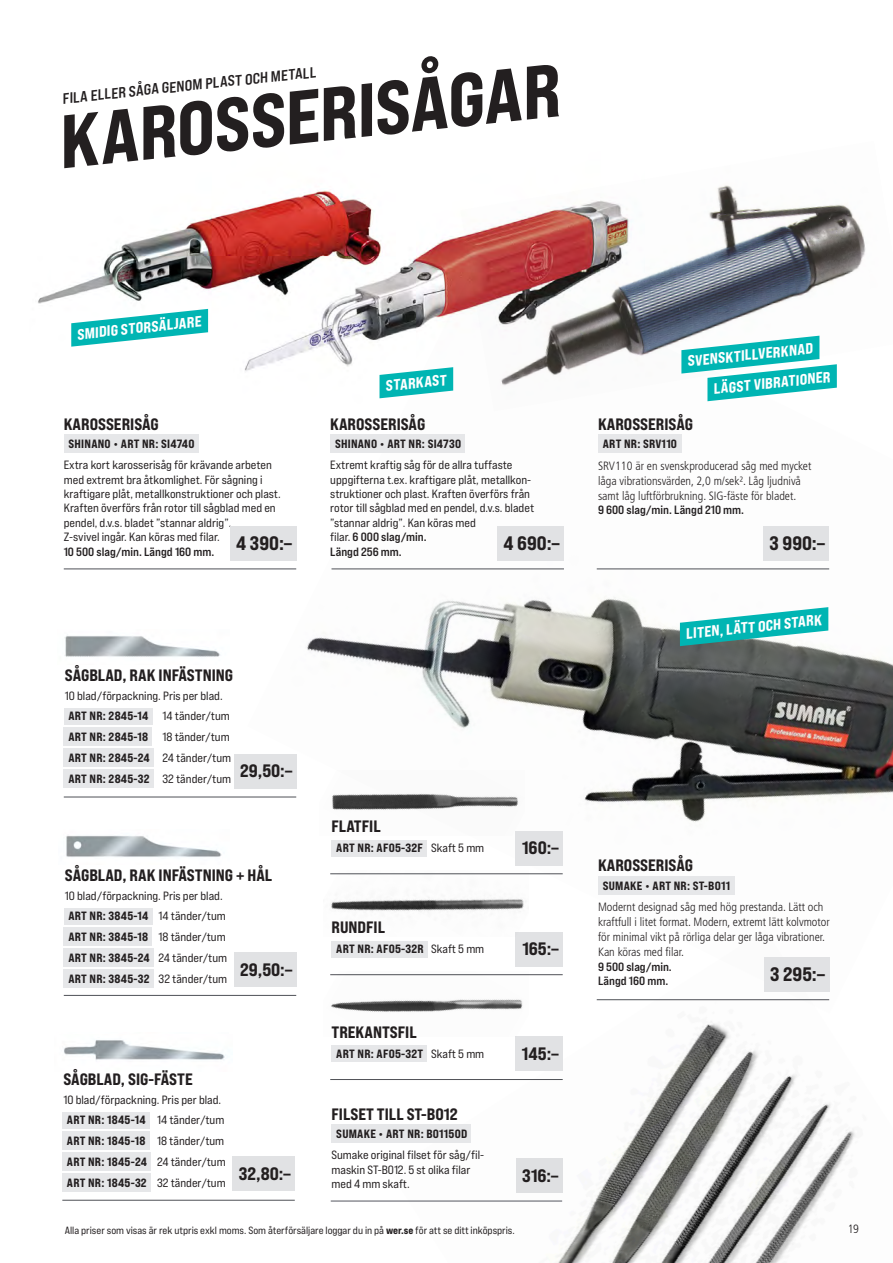
<style>
.page{position:relative;width:893px;height:1263px;background:#fff}
.page>*{position:absolute;margin:0;border:0;box-sizing:border-box;transform-origin:0 0}
.t1{font:75px "Bebas Neue Pro Exp Eb";color:#231f20}
.t2{font:19.5px "Bebas Neue Pro Exp Eb";letter-spacing:.005em;color:#231f20}
.t3{font:18px "Bebas Neue Pro Exp Eb";letter-spacing:.005em;color:#231f20}
.t4{font:16.5px "Bebas Neue Pro Exp Eb";color:#231f20}
.t5{font:15px "Bebas Neue Pro Exp Eb";color:#fff}
.t6{font:15px "Bebas Neue Pro Exp Bd";color:#231f20}
.t7{font:12px/14.4px "Bebas Neue Pro Exp Rg";color:#231f20}
.t8{font:12px/21px "Bebas Neue Pro Exp Eb";letter-spacing:.02em;color:#231f20}
.t9{font:300 condensed 12px/15px "Frutiger LT Std";color:#231f20}
.t10{font:12px/14.4px "Bebas Neue Pro Exp Bd";color:#231f20}
.t11{font:10.5px "Bebas Neue Pro Exp Rg";color:#231f20}
.s1{font-family:"Bebas Neue Pro Exp Rg"}
.s2{font-family:"Bebas Neue Pro Exp Eb"}
</style>
<div class="page">
<img style="left:390px;top:1021px;width:466px;height:242px">
<img style="left:247px;top:434px;width:646px;height:567px">
<hr style="left:597px;top:569px;width:232px;height:1px;background:#4f5157">
<hr style="left:597px;top:999px;width:232px;height:1px;background:#4f5157">
<hr style="left:331px;top:569px;width:233px;height:1px;background:#4f5157">
<hr style="left:64px;top:569px;width:232px;height:1px;background:#4f5157">
<div style="left:516px;top:932px;width:47px;height:34px;background:#e1e2e4"></div>
<img style="left:324px;top:871px;width:205px;height:65px">
<div style="left:331px;top:941px;width:97px;height:16px;background:#e6e7e9"></div>
<hr style="left:330px;top:974px;width:233px;height:1px;background:#4f5157">
<img style="left:66px;top:835px;width:156px;height:22px">
<div style="left:64px;top:908px;width:88px;height:16px;background:#e6e7e9"></div>
<div style="left:64px;top:927px;width:88px;height:18px;background:#e6e7e9"></div>
<div style="left:64px;top:948px;width:90px;height:18px;background:#e6e7e9"></div>
<div style="left:64px;top:969px;width:90px;height:18px;background:#e6e7e9"></div>
<div style="left:234px;top:953px;width:63px;height:34px;background:#e1e2e4"></div>
<hr style="left:64px;top:995px;width:232px;height:1px;background:#4f5157">
<div style="left:330px;top:434px;width:135px;height:19px;background:#e6e7e9"></div>
<div style="left:64px;top:434px;width:135px;height:19px;background:#e6e7e9"></div>
<div style="left:598px;top:434px;width:83px;height:19px;background:#e6e7e9"></div>
<div style="left:598px;top:876px;width:136px;height:18px;background:#e6e7e9"></div>
<div style="left:497px;top:526px;width:67px;height:34px;background:#e1e2e4"></div>
<div style="left:230px;top:526px;width:66px;height:34px;background:#e1e2e4"></div>
<div style="left:763px;top:526px;width:66px;height:34px;background:#e1e2e4"></div>
<div style="left:764px;top:957px;width:65px;height:34px;background:#e1e2e4"></div>
<img style="left:38px;top:212px;width:196px;height:120px">
<img style="left:234px;top:190px;width:226px;height:209px">
<img style="left:460px;top:185px;width:406px;height:217px">
<svg style="left:71px;top:309px;width:137px;height:38px"></svg>
<svg style="left:379px;top:367px;width:74px;height:31px"></svg>
<svg style="left:680px;top:607px;width:148px;height:39px"></svg>
<svg style="left:681px;top:336px;width:156px;height:65px"></svg>
<div style="left:331px;top:840px;width:96px;height:16px;background:#e6e7e9"></div>
<div style="left:516px;top:831px;width:47px;height:34px;background:#e1e2e4"></div>
<hr style="left:330px;top:873px;width:233px;height:1px;background:#4f5157">
<img style="left:319px;top:770px;width:205px;height:65px">
<div style="left:331px;top:1046px;width:96px;height:16px;background:#e6e7e9"></div>
<div style="left:515px;top:1037px;width:48px;height:34px;background:#e1e2e4"></div>
<hr style="left:330px;top:1079px;width:233px;height:1px;background:#4f5157">
<img style="left:324px;top:972px;width:205px;height:65px">
<div style="left:64px;top:708px;width:88px;height:17px;background:#e6e7e9"></div>
<div style="left:64px;top:727px;width:88px;height:19px;background:#e6e7e9"></div>
<div style="left:64px;top:748px;width:90px;height:19px;background:#e6e7e9"></div>
<div style="left:64px;top:769px;width:90px;height:19px;background:#e6e7e9"></div>
<div style="left:234px;top:754px;width:63px;height:34px;background:#e1e2e4"></div>
<hr style="left:64px;top:797px;width:232px;height:1px;background:#4f5157">
<img style="left:64px;top:636px;width:156px;height:21px">
<div style="left:232px;top:1156px;width:63px;height:34px;background:#e1e2e4"></div>
<hr style="left:62px;top:1200px;width:233px;height:1px;background:#4f5157">
<img style="left:64px;top:1040px;width:161px;height:20px">
<div style="left:62px;top:1112px;width:88px;height:16px;background:#e6e7e9"></div>
<div style="left:62px;top:1131px;width:87px;height:18px;background:#e6e7e9"></div>
<div style="left:62px;top:1152px;width:89px;height:18px;background:#e6e7e9"></div>
<div style="left:62px;top:1173px;width:89px;height:18px;background:#e6e7e9"></div>
<div style="left:516px;top:1159px;width:47px;height:34px;background:#e1e2e4"></div>
<hr style="left:331px;top:1201px;width:231px;height:1px;background:#54565e">
<div style="left:331px;top:1124px;width:140px;height:19px;background:#e6e7e9"></div>
<h1 class="t1" style="left:53px;top:96px;width:505px;rotate:-6deg">KAROSSERISÅGAR</h1>
<p class="t6" style="left:61px;top:89px;width:256px;rotate:-6deg">FILA ELLER SÅGA GENOM PLAST OCH METALL</p>
<p class="t5" style="left:76px;top:325px;width:126px;rotate:-6deg">SMIDIG STORSÄLJARE</p>
<p class="t5" style="left:686px;top:352px;width:128px;rotate:-6deg">SVENSKTILLVERKNAD</p>
<p class="t5" style="left:384px;top:377px;width:63px;rotate:-6deg">STARKAST</p>
<p class="t5" style="left:712px;top:380px;width:119px;rotate:-6deg">LÄGST VIBRATIONER</p>
<h3 class="t4" style="left:64px;top:414px;width:97px">KAROSSERISÅG</h3>
<p class="t8" style="left:69px;top:433px;width:127px">SHINANO • ART NR: SI4740</p>
<p class="t7" style="left:64px;top:458px;width:218px">Extra kort karosserisåg för krävande arbeten med extremt bra åtkomlighet. För sågning i kraftigare plåt, metallkonstruktioner och plast.<br>Kraften överförs från rotor till sågblad med en pendel, d.v.s. bladet ”stannar aldrig”.<br>Z-svivel ingår. Kan köras med filar.</p>
<p class="t10" style="left:64px;top:544px;width:152px">10 500 slag/min. Längd 160 mm.</p>
<h3 class="t4" style="left:330px;top:414px;width:97px">KAROSSERISÅG</h3>
<p class="t8" style="left:335px;top:433px;width:128px">SHINANO • ART NR: SI4730</p>
<p class="t7" style="left:330px;top:458px;width:205px">Extremt kraftig såg för de allra tuffaste uppgifterna t.ex. kraftigare plåt, metallkon&shy;struktioner och plast. Kraften överförs från rotor till sågblad med en pendel, d.v.s. bladet ”stannar aldrig”. Kan köras med</p>
<p class="t10" style="left:330px;top:530px;width:98px"><span class="s1">filar.</span> 6 000 slag/min.<br>Längd 256 mm.</p>
<h3 class="t4" style="left:598px;top:414px;width:97px">KAROSSERISÅG</h3>
<p class="t8" style="left:603px;top:433px;width:76px">ART NR: SRV110</p>
<p class="t9" style="left:598px;top:458px;width:215px">SRV110 är en svenskproducerad såg med mycket låga vibrationsvärden, 2,0 m/sek². Låg ljudnivå samt låg luftförbrukning. SIG-fäste för bladet.</p>
<p class="t10" style="left:598px;top:503px;width:148px">9 600 slag/min. Längd 210 mm.</p>
<h2 class="t2" style="left:236px;top:531px;width:57px">4 390:–</h2>
<h2 class="t2" style="left:504px;top:531px;width:58px">4 690:–</h2>
<h2 class="t2" style="left:770px;top:531px;width:57px">3 990:–</h2>
<h3 class="t4" style="left:65px;top:665px;width:170px">SÅGBLAD, RAK INFÄSTNING</h3>
<p class="t7" style="left:65px;top:688px;width:159px">10 blad/förpackning. Pris per blad.</p>
<p class="t8" style="left:68px;top:705px;width:83px">ART NR: 2845-14<br>ART NR: 2845-18<br>ART NR: 2845-24<br>ART NR: 2845-32</p>
<p class="t7" style="left:163px;top:705px;width:70px;line-height:21px">14 tänder/tum<br>18 tänder/tum<br>24 tänder/tum<br>32 tänder/tum</p>
<h3 class="t3" style="left:240px;top:760px;width:54px">29,50:–</h3>
<h3 class="t4" style="left:65px;top:865px;width:209px">SÅGBLAD, RAK INFÄSTNING + HÅL</h3>
<p class="t7" style="left:65px;top:888px;width:159px">10 blad/förpackning. Pris per blad.</p>
<p class="t8" style="left:68px;top:905px;width:83px">ART NR: 3845-14<br>ART NR: 3845-18<br>ART NR: 3845-24<br>ART NR: 3845-32</p>
<p class="t7" style="left:159px;top:905px;width:70px;line-height:21px">14 tänder/tum<br>18 tänder/tum<br>24 tänder/tum<br>32 tänder/tum</p>
<h3 class="t3" style="left:240px;top:958px;width:54px">29,50:–</h3>
<h3 class="t4" style="left:63px;top:1069px;width:131px">SÅGBLAD, SIG-FÄSTE</h3>
<p class="t7" style="left:63px;top:1092px;width:159px">10 blad/förpackning. Pris per blad.</p>
<p class="t8" style="left:67px;top:1109px;width:82px">ART NR: 1845-14<br>ART NR: 1845-18<br>ART NR: 1845-24<br>ART NR: 1845-32</p>
<p class="t7" style="left:157px;top:1109px;width:70px;line-height:21px">14 tänder/tum<br>18 tänder/tum<br>24 tänder/tum<br>32 tänder/tum</p>
<h3 class="t3" style="left:239px;top:1162px;width:54px">32,80:–</h3>
<p class="t5" style="left:685px;top:624px;width:138px;rotate:-6deg">LITEN, LÄTT OCH STARK</p>
<h3 class="t4" style="left:331px;top:816px;width:51px">FLATFIL</h3>
<p class="t8" style="left:336px;top:837px;width:149px">ART NR: AF05-32F <span class="s1">Skaft 5 mm</span></p>
<h3 class="t4" style="left:331px;top:917px;width:55px">RUNDFIL</h3>
<h3 class="t3" style="left:522px;top:836px;width:38px">160:–</h3>
<p class="t8" style="left:336px;top:938px;width:149px">ART NR: AF05-32R <span class="s1">Skaft 5 mm</span></p>
<h3 class="t3" style="left:522px;top:937px;width:38px">165:–</h3>
<h3 class="t4" style="left:331px;top:1022px;width:87px">TREKANTSFIL</h3>
<p class="t8" style="left:336px;top:1043px;width:149px">ART NR: AF05-32T <span class="s1">Skaft 5 mm</span></p>
<h3 class="t4" style="left:331px;top:1104px;width:128px">FILSET TILL ST-BO12</h3>
<p class="t8" style="left:336px;top:1123px;width:132px">SUMAKE • ART NR: BO1150D</p>
<p class="t7" style="left:331px;top:1147px;width:154px">Sumake original filset för såg/fil&shy;maskin ST-BO12. 5 st olika filar med 4 mm skaft.</p>
<h3 class="t3" style="left:522px;top:1042px;width:38px">145:–</h3>
<h3 class="t3" style="left:522px;top:1164px;width:38px">316:–</h3>
<h3 class="t4" style="left:598px;top:855px;width:97px">KAROSSERISÅG</h3>
<p class="t8" style="left:603px;top:875px;width:129px">SUMAKE • ART NR: ST-BO11</p>
<p class="t9" style="left:598px;top:900px;width:233px">Modernt designad såg med hög prestanda. Lätt och kraftfull i litet format. Modern, extremt lätt kolvmotor för minimal vikt på rörliga delar ger låga vibrationer.<br>Kan köras med filar.</p>
<p class="t10" style="left:598px;top:959px;width:75px">9 500 slag/min.<br>Längd 160 mm.</p>
<h2 class="t2" style="left:770px;top:962px;width:56px">3 295:–</h2>
<p class="t11" style="left:65px;top:1224px;width:451px">Alla priser som visas är rek utpris exkl moms. Som återförsäljare loggar du in på <span class="s2">wer.se</span> för att se ditt inköpspris.</p>
<p class="t9" style="left:848px;top:1221px;width:13px">19</p>
</div>
